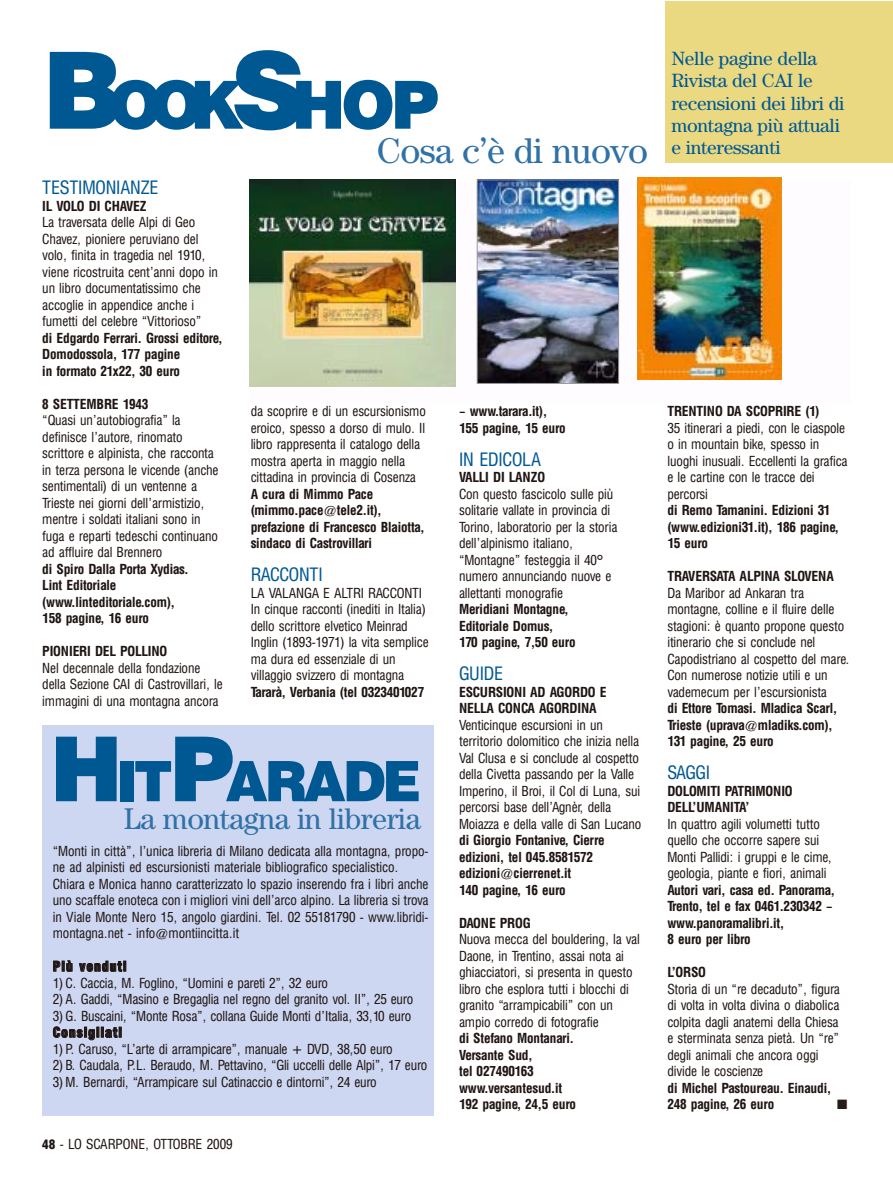
<style>
.page{position:relative;width:893px;height:1191px;background:#fff}
.page>*{position:absolute;margin:0;border:0;box-sizing:border-box;transform-origin:0 0}
.t1{font:66.15px "Cg Triumvirate Bl";letter-spacing:-.135em;color:#005893}
.t2{font:55.65px "Cg Triumvirate Bl";letter-spacing:-.065em;color:#005893}
.t3{font:36px "Century";letter-spacing:-.015em;color:#3071a6}
.t4{font:30px "Century";letter-spacing:-.015em;color:#3071a6}
.t5{font:19.2px/22.5px "Century";letter-spacing:-.015em;color:#005893}
.t6{font:condensed 18px "AT Triumvirate";letter-spacing:-.01em;color:#005893}
.t7{font:condensed 13.5px/16.5px "AT Triumvirate";letter-spacing:-.01em;color:#1f1512}
.t8{font:700 condensed 13.5px/16.5px "AT Triumvirate";letter-spacing:-.01em;color:#1f1512}
.t9{font:900 condensed 13.5px "AT Triumvirate";letter-spacing:.075em;color:#1f1512}
.t10{font:13.5px "Zapf Dingbats";color:#271b15}
.s1{font-size:106.35px}
.s2{font-size:89.4px}
.s3{font-weight:900;font-size:12.75px}
</style>
<div class="page">
<div style="left:42px;top:725px;width:392px;height:390px;background:#ced7f2"></div>
<div style="left:665px;top:1px;width:228px;height:162px;background:#ebd982"></div>
<img style="left:249px;top:179px;width:206px;height:207px">
<img style="left:638px;top:178px;width:143px;height:202px">
<img style="left:479px;top:182px;width:138px;height:200px">
<div style="left:477px;top:180px;width:142px;height:204px;border:1px solid #9a999c"></div>
<h1 class="t1" style="left:42px;top:80px;width:400px"><span class="s1">B</span>OOK<span class="s1">S</span>HOP</h1>
<h3 class="t3" style="left:377px;top:138px;width:273px">Cosa c’è di nuovo</h3>
<h3 class="t6" style="left:42px;top:180px;width:118px">TESTIMONIANZE</h3>
<p class="t8" style="left:42px;top:198px;width:106px">IL VOLO DI CHAVEZ</p>
<p class="t7" style="left:42px;top:215px;width:177px">La traversata delle Alpi di Geo<br>Chavez, pioniere peruviano del volo, finita in tragedia nel 1910, viene ricostruita cent’anni dopo in un libro documentatissimo che accoglie in appendice anche i fumetti del celebre “Vittorioso”</p>
<p class="t8" style="left:42px;top:330px;width:181px">di Edgardo Ferrari. Grossi editore,<br>Domodossola, 177 pagine<br>in formato 21x22, 30 euro</p>
<p class="t8" style="left:42px;top:396px;width:108px">8 SETTEMBRE 1943</p>
<p class="t7" style="left:42px;top:413px;width:178px">“Quasi un’autobiografia” la definisce l’autore, rinomato scrittore e alpinista, che racconta in terza persona le vicende (anche sentimentali) di un ventenne a<br>Trieste nei giorni dell’armistizio, mentre i soldati italiani sono in fuga e reparti tedeschi continuano ad affluire dal Brennero</p>
<p class="t8" style="left:42px;top:561px;width:148px">di Spiro Dalla Porta Xydias.<br>Lint Editoriale (www.linteditoriale.com),<br>158 pagine, 16 euro</p>
<p class="t8" style="left:42px;top:644px;width:127px">PIONIERI DEL POLLINO</p>
<p class="t7" style="left:42px;top:660px;width:182px">Nel decennale della fondazione della Sezione CAI di Castrovillari, le immagini di una montagna ancora</p>
<p class="t7" style="left:251px;top:404px;width:177px">da scoprire e di un escursionismo eroico, spesso a dorso di mulo. Il libro rappresenta il catalogo della mostra aperta in maggio nella cittadina in provincia di Cosenza</p>
<p class="t8" style="left:251px;top:486px;width:175px">A cura di Mimmo Pace (mimmo.pace@tele2.it), prefazione di Francesco Blaiotta, sindaco di Castrovillari</p>
<h3 class="t6" style="left:251px;top:567px;width:74px">RACCONTI</h3>
<p class="t7" style="left:251px;top:585px;width:180px">LA VALANGA E ALTRI RACCONTI<br>In cinque racconti (inediti in Italia) dello scrittore elvetico Meinrad<br>Inglin (1893-1971) la vita semplice ma dura ed essenziale di un villaggio svizzero di montagna</p>
<p class="t8" style="left:251px;top:684px;width:175px">Tararà, Verbania (tel 0323401027</p>
<h2 class="t2" style="left:50px;top:760px;width:373px"><span class="s2">H</span>IT<span class="s2">P</span>ARADE</h2>
<h3 class="t4" style="left:124px;top:808px;width:298px">La montagna in libreria</h3>
<p class="t7" style="left:53px;top:843px;width:377px">“Monti in città”, l’unica libreria di Milano dedicata alla montagna, propo&shy;ne ad alpinisti ed escursionisti materiale bibliografico specialistico.<br>Chiara e Monica hanno caratterizzato lo spazio inserendo fra i libri anche uno scaffale enoteca con i migliori vini dell’arco alpino. La libreria si trova in Viale Monte Nero 15, angolo giardini. Tel. 02 55181790 - www.libridi&shy;montagna.net - info@montiincitta.it</p>
<p class="t9" style="left:53px;top:960px;width:75px">Più venduti</p>
<p class="t7" style="left:53px;top:975px;width:277px">1) C. Caccia, M. Foglino, “Uomini e pareti 2”, 32 euro</p>
<p class="t7" style="left:53px;top:992px;width:362px">2) A. Gaddi, “Masino e Bregaglia nel regno del granito vol. II”, 25 euro</p>
<p class="t7" style="left:53px;top:1008px;width:360px">3) G. Buscaini, “Monte Rosa”, collana Guide Monti d’Italia, 33,10 euro</p>
<p class="t9" style="left:53px;top:1026px;width:71px">Consigliati</p>
<p class="t7" style="left:53px;top:1041px;width:341px">1) P. Caruso, “L’arte di arrampicare”, manuale + DVD, 38,50 euro</p>
<p class="t7" style="left:53px;top:1058px;width:376px">2) B. Caudala, P.L. Beraudo, M. Pettavino, “Gli uccelli delle Alpi”, 17 euro</p>
<p class="t7" style="left:53px;top:1074px;width:325px">3) M. Bernardi, “Arrampicare sul Catinaccio e dintorni”, 24 euro</p>
<p class="t7" style="left:42px;top:1136px;width:192px"><span class="s3">48</span> - LO SCARPONE, OTTOBRE 2009</p>
<p class="t8" style="left:459px;top:404px;width:108px">– www.tarara.it),<br>155 pagine, 15 euro</p>
<h3 class="t6" style="left:459px;top:452px;width:83px">IN EDICOLA</h3>
<p class="t8" style="left:459px;top:470px;width:88px">VALLI DI LANZO</p>
<p class="t7" style="left:459px;top:486px;width:160px">Con questo fascicolo sulle più solitarie vallate in provincia di<br>Torino, laboratorio per la storia dell’alpinismo italiano, “Montagne” festeggia il 40° numero annunciando nuove e allettanti monografie</p>
<p class="t8" style="left:459px;top:602px;width:118px">Meridiani Montagne,<br>Editoriale Domus,<br>170 pagine, 7,50 euro</p>
<h3 class="t6" style="left:459px;top:666px;width:45px">GUIDE</h3>
<p class="t8" style="left:459px;top:684px;width:149px">ESCURSIONI AD AGORDO E<br>NELLA CONCA AGORDINA</p>
<p class="t7" style="left:459px;top:717px;width:184px">Venticinque escursioni in un territorio dolomitico che inizia nella Val Clusa e si conclude al cospetto della Civetta passando per la Valle Imperino, il Broi, il Col di Luna, sui percorsi base dell’Agnèr, della Moiazza e della valle di San Lucano</p>
<p class="t8" style="left:459px;top:833px;width:147px">di Giorgio Fontanive, Cierre edizioni, tel 045.8581572 edizioni@cierrenet.it<br>140 pagine, 16 euro</p>
<p class="t8" style="left:459px;top:915px;width:73px">DAONE PROG</p>
<p class="t7" style="left:459px;top:932px;width:182px">Nuova mecca del bouldering, la val Daone, in Trentino, assai nota ai ghiacciatori, si presenta in questo libro che esplora tutti i blocchi di granito “arrampicabili” con un ampio corredo di fotografie</p>
<p class="t8" style="left:459px;top:1031px;width:118px">di Stefano Montanari.<br>Versante Sud,<br>tel 027490163 www.versantesud.it<br>192 pagine, 24,5 euro</p>
<h3 class="t5" style="left:671px;top:48px;width:175px">Nelle pagine della<br>Rivista del CAI le recensioni dei libri di montagna più attuali e interessanti</h3>
<p class="t8" style="left:667px;top:404px;width:154px">TRENTINO DA SCOPRIRE (1)</p>
<p class="t7" style="left:667px;top:420px;width:182px">35 itinerari a piedi, con le ciaspole o in mountain bike, spesso in luoghi inusuali. Eccellenti la grafica e le cartine con le tracce dei percorsi</p>
<p class="t8" style="left:667px;top:503px;width:173px">di Remo Tamanini. Edizioni 31 (www.edizioni31.it), 186 pagine,<br>15 euro</p>
<p class="t8" style="left:667px;top:569px;width:168px">TRAVERSATA ALPINA SLOVENA</p>
<p class="t7" style="left:667px;top:585px;width:184px">Da Maribor ad Ankaran tra montagne, colline e il fluire delle stagioni: è quanto propone questo itinerario che si conclude nel<br>Capodistriano al cospetto del mare.<br>Con numerose notizie utili e un vademecum per l’escursionista</p>
<p class="t8" style="left:667px;top:701px;width:171px">di Ettore Tomasi. Mladica Scarl,<br>Trieste (uprava@mladiks.com),<br>131 pagine, 25 euro</p>
<h3 class="t6" style="left:667px;top:765px;width:44px">SAGGI</h3>
<p class="t8" style="left:667px;top:783px;width:127px">DOLOMITI PATRIMONIO<br>DELL’UMANITA’</p>
<p class="t7" style="left:667px;top:816px;width:166px">In quattro agili volumetti tutto quello che occorre sapere sui<br>Monti Pallidi: i gruppi e le cime, geologia, piante e fiori, animali</p>
<p class="t8" style="left:667px;top:882px;width:169px">Autori vari, casa ed. Panorama,<br>Trento, tel e fax 0461.230342 – www.panoramalibri.it,<br>8 euro per libro</p>
<p class="t8" style="left:667px;top:965px;width:40px">L’ORSO</p>
<p class="t7" style="left:667px;top:981px;width:174px">Storia di un “re decaduto”, figura di volta in volta divina o diabolica colpita dagli anatemi della Chiesa e sterminata senza pietà. Un “re” degli animali che ancora oggi divide le coscienze</p>
<p class="t8" style="left:667px;top:1080px;width:165px">di Michel Pastoureau. Einaudi,<br>248 pagine, 26 euro</p>
<p class="t10" style="left:837px;top:1096px;width:12px">■</p>
</div>
